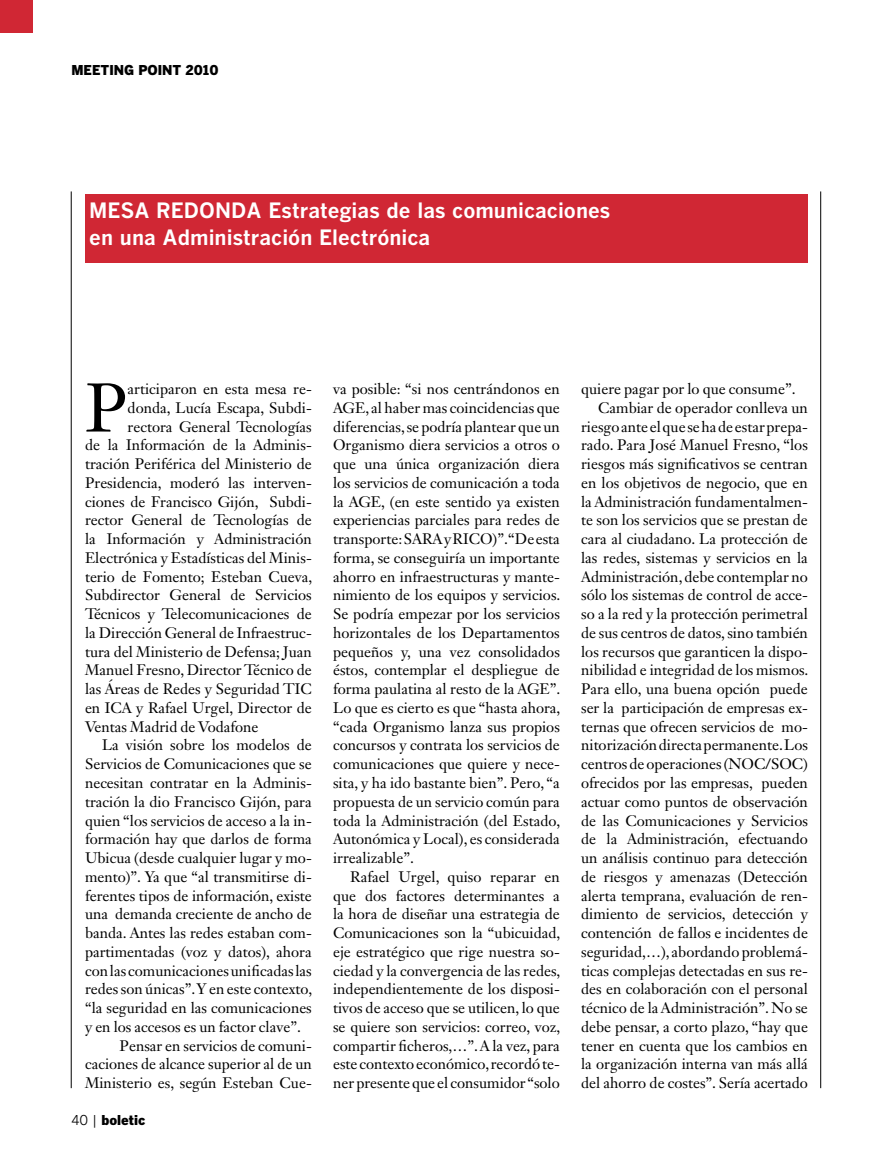
<style>
.page{position:relative;width:893px;height:1170px;background:#fff}
.page>*{position:absolute;margin:0;border:0;box-sizing:border-box;transform-origin:0 0}
.t1{font:67.65px "Janson Text LT Std";color:#000}
.t2{font:700 21px/27px "Benton Gothic";color:#fff}
.t3{font:15px/18.8px "Janson Text LT Std";color:#000;text-align:justify}
.t4{font:900 13.5px "Benton Gothic";color:#000}
.s1{font-weight:400}
</style>
<div class="page">
<hr style="left:71px;top:191px;width:1px;height:897px;background:#000">
<hr style="left:820px;top:191px;width:1px;height:897px;background:#000">
<div style="left:0;top:0;width:33px;height:33px;background:#d02734"></div>
<div style="left:85px;top:194px;width:723px;height:69px;background:#d02734"></div>
<p class="t4" style="left:71px;top:61px;width:39px">MEETING</p>
<p class="t4" style="left:138px;top:61px;width:28px">POINT</p>
<p class="t4" style="left:186px;top:61px;width:34px">2010</p>
<h2 class="t2" style="left:89px;top:196px;width:523px">MESA REDONDA Estrategias de las comunicaciones en una Administración Electrónica</h2>
<h1 class="t1" style="left:85px;top:365px;width:44px">P</h1>
<p class="t3" style="left:128px;top:379px;width:186px">articiparon en esta mesa re-</p>
<p class="t3" style="left:128px;top:398px;width:186px">donda, Lucía Escapa, Subdi-</p>
<p class="t3" style="left:128px;top:417px;width:186px">rectora General Tecnologías</p>
<p class="t3" style="left:85px;top:435px;width:228px">de la Información de la Adminis-</p>
<p class="t3" style="left:85px;top:454px;width:228px">tración Periférica del Ministerio de</p>
<p class="t3" style="left:85px;top:473px;width:228px">Presidencia, moderó las interven-</p>
<p class="t3" style="left:85px;top:492px;width:228px">ciones de Francisco Gijón, Subdi-</p>
<p class="t3" style="left:85px;top:510px;width:228px">rector General de Tecnologías de</p>
<p class="t3" style="left:85px;top:529px;width:228px">la Información y Administración</p>
<p class="t3" style="left:85px;top:548px;width:228px">Electrónica y Estadísticas del Minis-</p>
<p class="t3" style="left:85px;top:567px;width:229px">terio de Fomento; Esteban Cueva,</p>
<p class="t3" style="left:85px;top:585px;width:228px">Subdirector General de Servicios</p>
<p class="t3" style="left:85px;top:604px;width:228px">Técnicos y Telecomunicaciones de</p>
<p class="t3" style="left:85px;top:623px;width:228px">la Dirección General de Infraestruc-</p>
<p class="t3" style="left:85px;top:642px;width:228px">tura del Ministerio de Defensa; Juan</p>
<p class="t3" style="left:85px;top:660px;width:228px">Manuel Fresno, Director Técnico de</p>
<p class="t3" style="left:85px;top:679px;width:228px">las Áreas de Redes y Seguridad TIC</p>
<p class="t3" style="left:85px;top:698px;width:228px">en ICA y Rafael Urgel, Director de</p>
<p class="t3" style="left:85px;top:717px;width:175px">Ventas Madrid de Vodafone</p>
<p class="t3" style="left:102px;top:735px;width:211px">La visión sobre los modelos de</p>
<p class="t3" style="left:85px;top:754px;width:228px">Servicios de Comunicaciones que se</p>
<p class="t3" style="left:85px;top:773px;width:228px">necesitan contratar en la Adminis-</p>
<p class="t3" style="left:85px;top:792px;width:228px">tración la dio Francisco Gijón, para</p>
<p class="t3" style="left:85px;top:810px;width:228px">quien “los servicios de acceso a la in-</p>
<p class="t3" style="left:85px;top:829px;width:228px">formación hay que darlos de forma</p>
<p class="t3" style="left:85px;top:848px;width:228px">Ubicua (desde cualquier lugar y mo-</p>
<p class="t3" style="left:85px;top:867px;width:228px">mento)”. Ya que “al transmitirse di-</p>
<p class="t3" style="left:85px;top:885px;width:228px">ferentes tipos de información, existe</p>
<p class="t3" style="left:85px;top:904px;width:228px">una demanda creciente de ancho de</p>
<p class="t3" style="left:85px;top:923px;width:228px">banda. Antes las redes estaban com-</p>
<p class="t3" style="left:85px;top:942px;width:228px">partimentadas (voz y datos), ahora</p>
<p class="t3" style="left:85px;top:960px;width:228px">con las comunicaciones unificadas las</p>
<p class="t3" style="left:85px;top:979px;width:229px">redes son únicas”. Y en este contexto,</p>
<p class="t3" style="left:85px;top:998px;width:228px">“la seguridad en las comunicaciones</p>
<p class="t3" style="left:85px;top:1017px;width:217px">y en los accesos es un factor clave”.</p>
<p class="t3" style="left:120px;top:1035px;width:194px">Pensar en servicios de comuni-</p>
<p class="t3" style="left:85px;top:1054px;width:228px">caciones de alcance superior al de un</p>
<p class="t3" style="left:85px;top:1073px;width:228px">Ministerio es, según Esteban Cue-</p>
<p class="t4" style="left:71px;top:1111px;width:75px"><span class="s1">40 |</span> boletic</p>
<p class="t3" style="left:333px;top:379px;width:229px">va posible: “si nos centrándonos en AGE, al haber mas coincidencias que diferencias, se podría plantear que un Organismo diera servicios a otros o que una única organización diera los servicios de comunicación a toda la AGE, (en este sentido ya existen experiencias parciales para redes de transporte: SARA y RICO)”. “De esta forma, se conseguiría un importante ahorro en infraestructuras y mante&shy;nimiento de los equipos y servicios.<br>Se podría empezar por los servicios horizontales de los Departamentos pequeños y, una vez consolidados éstos, contemplar el despliegue de forma paulatina al resto de la AGE”.<br>Lo que es cierto es que “hasta ahora, “cada Organismo lanza sus propios concursos y contrata los servicios de comunicaciones que quiere y nece&shy;sita, y ha ido bastante bien”. Pero, “a propuesta de un servicio común para toda la Administración (del Estado, Autonómica y Local), es considerada irrealizable”.</p>
<p class="t3" style="left:333px;top:867px;width:229px;text-indent:17px">Rafael Urgel, quiso reparar en que dos factores determinantes a la hora de diseñar una estrategia de Comunicaciones son la “ubicuidad, eje estratégico que rige nuestra so&shy;ciedad y la convergencia de las redes, independientemente de los disposi&shy;tivos de acceso que se utilicen, lo que se quiere son servicios: correo, voz, compartir ficheros,…”. A la vez, para este contexto económico, recordó te&shy;ner presente que el consumidor “solo</p>
<p class="t3" style="left:581px;top:379px;width:216px">quiere pagar por lo que consume”.</p>
<p class="t3" style="left:598px;top:398px;width:211px">Cambiar de operador conlleva un</p>
<p class="t3" style="left:581px;top:417px;width:228px">riesgo ante el que se ha de estar prepa-</p>
<p class="t3" style="left:581px;top:435px;width:228px">rado. Para José Manuel Fresno, “los</p>
<p class="t3" style="left:581px;top:454px;width:228px">riesgos más significativos se centran</p>
<p class="t3" style="left:581px;top:473px;width:228px">en los objetivos de negocio, que en</p>
<p class="t3" style="left:581px;top:492px;width:228px">la Administración fundamentalmen-</p>
<p class="t3" style="left:581px;top:510px;width:228px">te son los servicios que se prestan de</p>
<p class="t3" style="left:581px;top:529px;width:228px">cara al ciudadano. La protección de</p>
<p class="t3" style="left:581px;top:548px;width:228px">las redes, sistemas y servicios en la</p>
<p class="t3" style="left:581px;top:567px;width:228px">Administración, debe contemplar no</p>
<p class="t3" style="left:581px;top:585px;width:228px">sólo los sistemas de control de acce-</p>
<p class="t3" style="left:581px;top:604px;width:228px">so a la red y la protección perimetral</p>
<p class="t3" style="left:581px;top:623px;width:228px">de sus centros de datos, sino también</p>
<p class="t3" style="left:581px;top:642px;width:228px">los recursos que garanticen la dispo-</p>
<p class="t3" style="left:581px;top:660px;width:229px">nibilidad e integridad de los mismos.</p>
<p class="t3" style="left:581px;top:679px;width:228px">Para ello, una buena opción puede</p>
<p class="t3" style="left:581px;top:698px;width:228px">ser la participación de empresas ex-</p>
<p class="t3" style="left:581px;top:717px;width:228px">ternas que ofrecen servicios de mo-</p>
<p class="t3" style="left:581px;top:735px;width:228px">nitorización directa permanente. Los</p>
<p class="t3" style="left:581px;top:754px;width:228px">centros de operaciones (NOC/SOC)</p>
<p class="t3" style="left:581px;top:773px;width:228px">ofrecidos por las empresas, pueden</p>
<p class="t3" style="left:581px;top:792px;width:228px">actuar como puntos de observación</p>
<p class="t3" style="left:581px;top:810px;width:228px">de las Comunicaciones y Servicios</p>
<p class="t3" style="left:581px;top:829px;width:228px">de la Administración, efectuando</p>
<p class="t3" style="left:581px;top:848px;width:228px">un análisis continuo para detección</p>
<p class="t3" style="left:581px;top:867px;width:228px">de riesgos y amenazas (Detección</p>
<p class="t3" style="left:581px;top:885px;width:228px">alerta temprana, evaluación de ren-</p>
<p class="t3" style="left:581px;top:904px;width:228px">dimiento de servicios, detección y</p>
<p class="t3" style="left:581px;top:923px;width:228px">contención de fallos e incidentes de</p>
<p class="t3" style="left:581px;top:942px;width:228px">seguridad,…), abordando problemá-</p>
<p class="t3" style="left:581px;top:960px;width:228px">ticas complejas detectadas en sus re-</p>
<p class="t3" style="left:581px;top:979px;width:228px">des en colaboración con el personal</p>
<p class="t3" style="left:581px;top:998px;width:228px">técnico de la Administración”. No se</p>
<p class="t3" style="left:581px;top:1017px;width:228px">debe pensar, a corto plazo, “hay que</p>
<p class="t3" style="left:581px;top:1035px;width:228px">tener en cuenta que los cambios en</p>
<p class="t3" style="left:581px;top:1054px;width:228px">la organización interna van más allá</p>
<p class="t3" style="left:581px;top:1073px;width:228px">del ahorro de costes”. Sería acertado</p>
</div>
